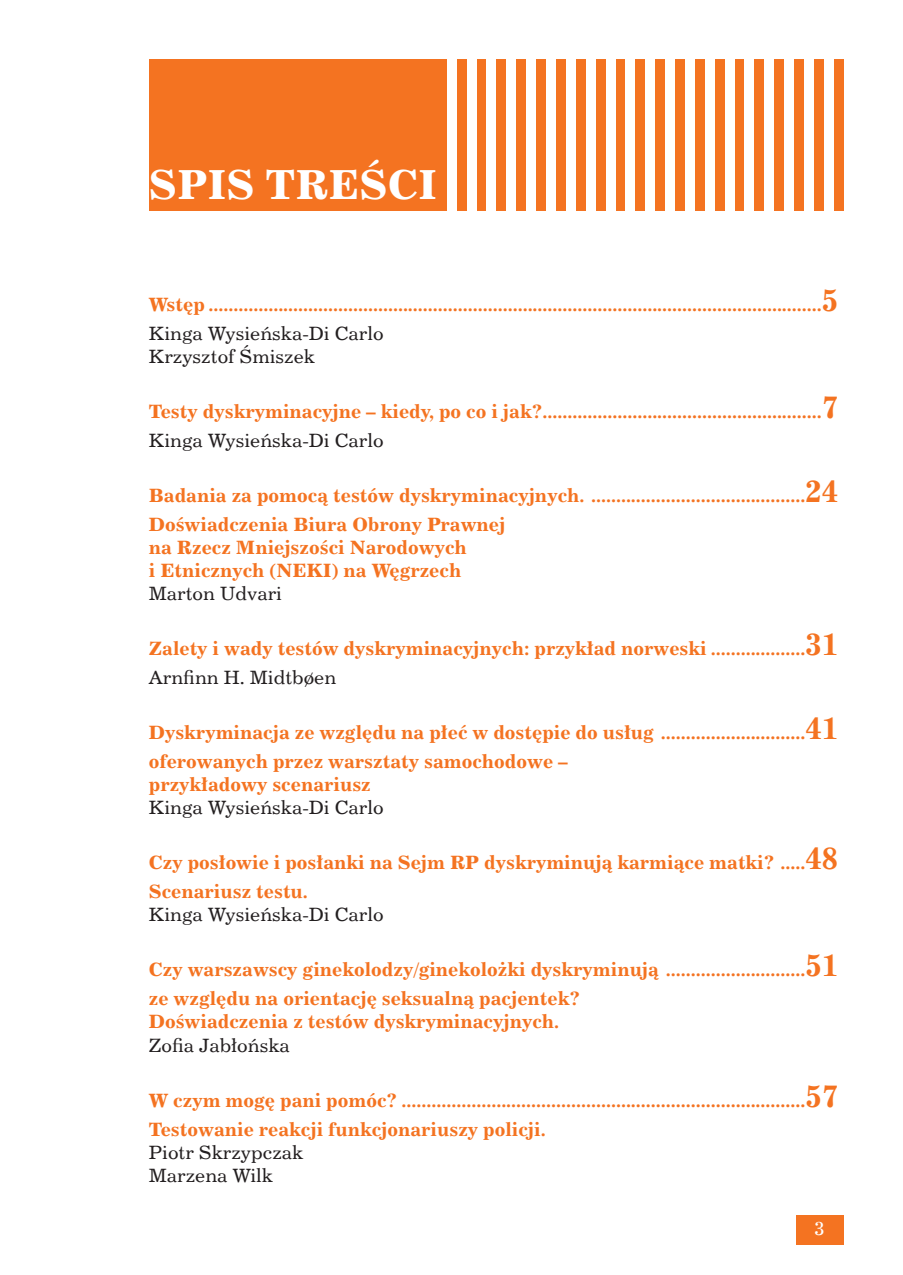
<style>
.page{position:relative;width:903px;height:1275px;background:#fff}
.page>*{position:absolute;margin:0;border:0;box-sizing:border-box;transform-origin:0 0}
.t1{font:700 42px "Century 731 EU";color:#fff}
.t2{font:700 19.25px/28.9px "Century 731 EU";color:#f47321}
.t3{font:19.25px/23.1px "Century 731 EU";color:#231f20}
.t4{font:19.25px "Century 731 EU";color:#fff}
.s1{font-size:31.5px}
.s2{font-weight:400;color:#231f20}
</style>
<div class="page">
<div style="left:795px;top:1215px;width:48px;height:30px;background:#f47321"></div>
<div style="left:149px;top:60px;width:694px;height:151px;background:#f47321"></div>
<div style="left:744px;top:52px;width:10px;height:162px;background:#fff"></div>
<div style="left:764px;top:52px;width:10px;height:162px;background:#fff"></div>
<div style="left:784px;top:52px;width:10px;height:162px;background:#fff"></div>
<div style="left:804px;top:52px;width:10px;height:162px;background:#fff"></div>
<div style="left:824px;top:52px;width:10px;height:162px;background:#fff"></div>
<div style="left:725px;top:52px;width:9px;height:162px;background:#fff"></div>
<div style="left:705px;top:52px;width:10px;height:162px;background:#fff"></div>
<div style="left:685px;top:52px;width:10px;height:162px;background:#fff"></div>
<div style="left:665px;top:52px;width:10px;height:162px;background:#fff"></div>
<div style="left:645px;top:52px;width:10px;height:162px;background:#fff"></div>
<div style="left:625px;top:52px;width:10px;height:162px;background:#fff"></div>
<div style="left:605px;top:52px;width:10px;height:162px;background:#fff"></div>
<div style="left:586px;top:52px;width:10px;height:162px;background:#fff"></div>
<div style="left:566px;top:52px;width:10px;height:162px;background:#fff"></div>
<div style="left:546px;top:52px;width:10px;height:162px;background:#fff"></div>
<div style="left:526px;top:52px;width:10px;height:162px;background:#fff"></div>
<div style="left:506px;top:52px;width:10px;height:162px;background:#fff"></div>
<div style="left:486px;top:52px;width:10px;height:162px;background:#fff"></div>
<div style="left:467px;top:52px;width:10px;height:162px;background:#fff"></div>
<div style="left:447px;top:52px;width:10px;height:162px;background:#fff"></div>
<h1 class="t1" style="left:149px;top:159px;width:290px">SPIS TREŚCI</h1>
<p class="t2" style="left:149px;top:289px;width:691px">Wstęp ...........................................................................................................................<span class="s1">5<br></span><span class="s2">Kinga Wysieńska-Di Carlo</span></p>
<p class="t3" style="left:149px;top:344px;width:168px">Krzysztof Śmiszek</p>
<p class="t2" style="left:149px;top:396px;width:691px">Testy dyskryminacyjne – kiedy, po co i jak?........................................................<span class="s1">7<br></span><span class="s2">Kinga Wysieńska-Di Carlo</span></p>
<p class="t2" style="left:149px;top:480px;width:691px">Badania za pomocą testów dyskryminacyjnych. ...........................................<span class="s1">24<br></span>Doświadczenia Biura Obrony Prawnej</p>
<p class="t2" style="left:149px;top:535px;width:319px;line-height:23.1px">na Rzecz Mniejszości Narodowych i Etnicznych (NEKI) na Węgrzech</p>
<p class="t3" style="left:149px;top:581px;width:135px">Marton Udvari</p>
<p class="t2" style="left:149px;top:634px;width:691px">Zalety i wady testów dyskryminacyjnych: przykład norweski ...................<span class="s1">31<br></span><span class="s2">Arnfinn H. Midtbøen</span></p>
<p class="t2" style="left:149px;top:718px;width:691px">Dyskryminacja ze względu na płeć w dostępie do usług .............................<span class="s1">41 </span>oferowanych przez warsztaty samochodowe –</p>
<p class="t2" style="left:149px;top:770px;width:223px">przykładowy scenariusz</p>
<p class="t3" style="left:149px;top:796px;width:236px">Kinga Wysieńska-Di Carlo</p>
<p class="t2" style="left:149px;top:848px;width:691px">Czy posłowie i posłanki na Sejm RP dyskryminują karmiące matki? .....<span class="s1">48<br></span>Scenariusz testu.</p>
<p class="t3" style="left:149px;top:903px;width:236px">Kinga Wysieńska-Di Carlo</p>
<p class="t2" style="left:149px;top:955px;width:691px">Czy warszawscy ginekolodzy/ginekolożki dyskryminują ............................<span class="s1">51 </span>ze względu na orientację seksualną pacjentek?</p>
<p class="t2" style="left:149px;top:1007px;width:412px">Doświadczenia z testów dyskryminacyjnych.</p>
<p class="t3" style="left:149px;top:1033px;width:143px">Zofia Jabłońska</p>
<p class="t2" style="left:149px;top:1085px;width:691px">W czym mogę pani pomóc? .................................................................................<span class="s1">57<br></span>Testowanie reakcji funkcjonariuszy policji.</p>
<p class="t3" style="left:149px;top:1140px;width:156px">Piotr Skrzypczak<br>Marzena Wilk</p>
<p class="t4" style="left:814px;top:1217px;width:11px">3</p>
</div>
